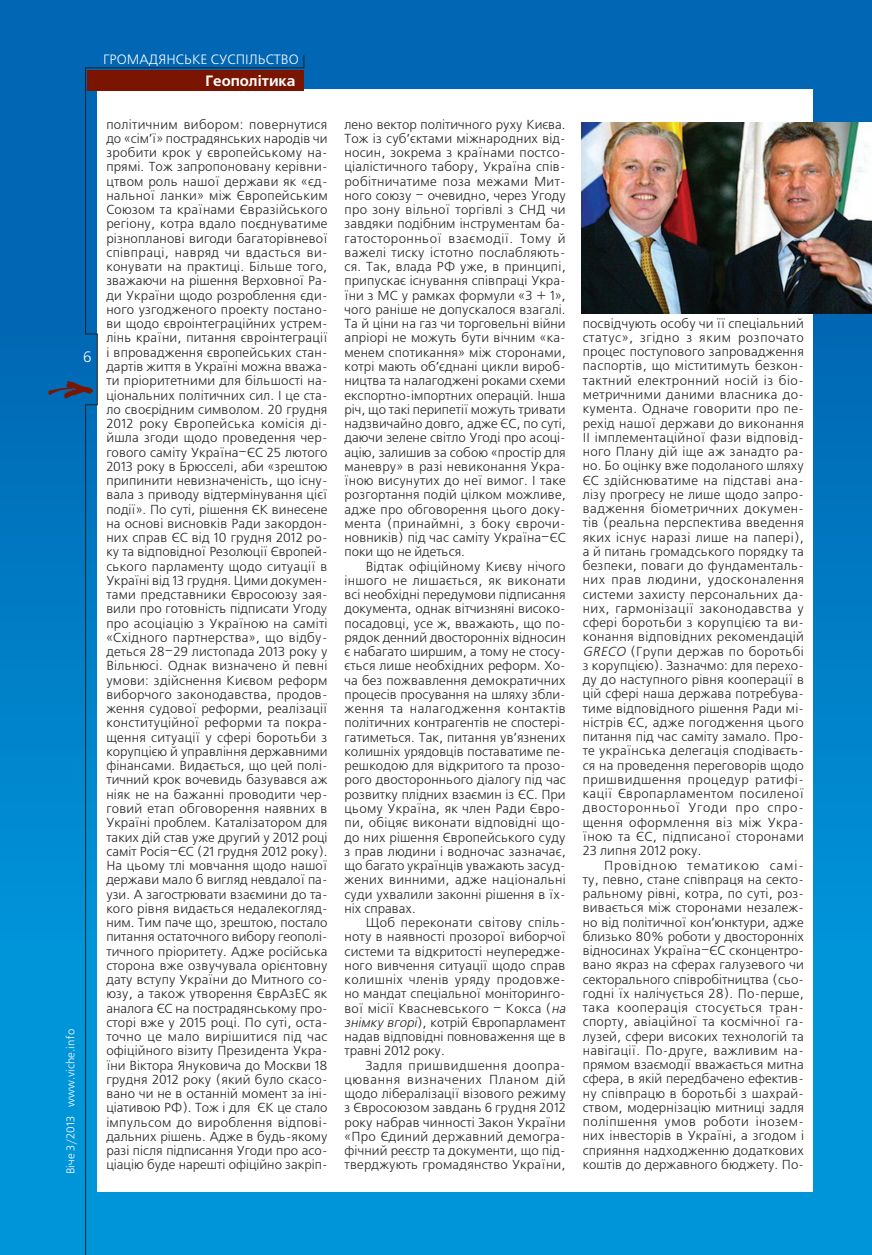
<style>
.page{position:relative;width:872px;height:1255px;background:#fff}
.page>*{position:absolute;margin:0;border:0;box-sizing:border-box;transform-origin:0 0}
.rubrica_left{font:700 15px "Free Set C";color:#fff}
.foto{font:15px "Free Set C";color:#fff}
.rubrica_right{font:13.5px "Free Set C";color:#fff}
.text_freeset{font:13.05px/14.2px "Free Set C";letter-spacing:.01em;color:#231f20;text-align:justify}
.t1{font:11.25px "Free Set C";color:#fff}
.s1{font-style:italic}
</style>
<div class="page">
<div style="left:0;top:0;width:872px;height:1254px;background:linear-gradient(to bottom,#015dab,#009de0)"></div>
<div style="left:97px;top:89px;width:716px;height:1102px;background:#fff"></div>
<img style="left:581px;top:122px;width:291px;height:191px">
<svg style="left:48px;top:55px;width:256px;height:1199px"></svg>
<p class="foto" style="left:83px;top:349px;width:10px">6</p>
<p class="t1" style="left:65px;top:1174px;width:147px;rotate:-90deg">Віче 3/2013 www.viche.info</p>
<p class="rubrica_right" style="left:103px;top:52px;width:197px">ГРОМАДЯНСЬКЕ СУСПІЛЬСТВО</p>
<p class="rubrica_left" style="left:205px;top:72px;width:92px">Геополітика</p>
<p class="text_freeset" style="left:106px;top:118px;width:223px">політичним вибором: повернутися до «сім’ї» пострадянських народів чи зробити крок у європейському на&shy;прямі. Тож запропоновану керівни&shy;цтвом роль нашої держави як «єд&shy;нальної ланки» між Європейським Союзом та країнами Євразійського регіону, котра вдало поєднуватиме різнопланові вигоди багаторівневої співпраці, навряд чи вдасться ви&shy;конувати на практиці. Більше того, зважаючи на рішення Верховної Ра&shy;ди України щодо розроблення єди&shy;ного узгодженого проекту постано&shy;ви щодо євроінтеграційних устрем&shy;лінь країни, питання євроінтеграції і впровадження європейських стан&shy;дартів життя в Україні можна вважа&shy;ти пріоритетними для більшості на&shy;ціональних політичних сил. І це ста&shy;ло своєрідним символом. 20 грудня 2012 року Європейська комісія ді&shy;йшла згоди щодо проведення чер&shy;гового саміту Україна–ЄС 25 лютого 2013 року в Брюсселі, аби «зрештою припинити невизначеність, що існу&shy;вала з приводу відтермінування цієї події». По суті, рішення ЄК винесене на основі висновків Ради закордон&shy;них справ ЄС від 10 грудня 2012 ро&shy;ку та відповідної Резолюції Європей&shy;ського парламенту щодо ситуації в Україні від 13 грудня. Цими докумен&shy;тами представники Євросоюзу зая&shy;вили про готовність підписати Угоду про асоціацію з Україною на саміті «Східного партнерства», що відбу&shy;деться 28–29 листопада 2013 року у Вільнюсі. Однак визначено й певні умови: здійснення Києвом реформ виборчого законодавства, продов&shy;ження судової реформи, реалізації конституційної реформи та покра&shy;щення ситуації у сфері боротьби з корупцією й управління державними фінансами. Видається, що цей полі&shy;тичний крок вочевидь базувався аж ніяк не на бажанні проводити чер&shy;говий етап обговорення наявних в Україні проблем. Каталізатором для таких дій став уже другий у 2012 році саміт Росія–ЄС (21 грудня 2012 року).<br>На цьому тлі мовчання щодо нашої держави мало б вигляд невдалої па&shy;узи. А загострювати взаємини до та&shy;кого рівня видається недалекогляд&shy;ним. Тим паче що, зрештою, постало питання остаточного вибору геополі&shy;тичного пріоритету. Адже російська сторона вже озвучувала орієнтовну дату вступу України до Митного со&shy;юзу, а також утворення ЄврАзЕС як аналога ЄС на пострадянському про&shy;сторі вже у 2015 році. По суті, оста&shy;точно це мало вирішитися під час офіційного візиту Президента Укра&shy;їни Віктора Януковича до Москви 18 грудня 2012 року (який було скасо&shy;вано чи не в останній момент за іні&shy;ціативою РФ). Тож і для ЄК це стало імпульсом до вироблення відпові&shy;дальних рішень. Адже в будь-якому разі після підписання Угоди про асо&shy;ціацію буде нарешті офіційно закріп-</p>
<p class="text_freeset" style="left:344px;top:118px;width:223px">лено вектор політичного руху Києва.<br>Тож із суб’єктами міжнародних від&shy;носин, зокрема з країнами постсо&shy;ціалістичного табору, Україна спів&shy;робітничатиме поза межами Мит&shy;ного союзу – очевидно, через Угоду про зону вільної торгівлі з СНД чи завдяки подібним інструментам ба&shy;гатосторонньої взаємодії. Тому й важелі тиску істотно послабляють&shy;ся. Так, влада РФ уже, в принципі, припускає існування співпраці Укра&shy;їни з МС у рамках формули «3 + 1», чого раніше не допускалося взагалі.<br>Та й ціни на газ чи торговельні війни апріорі не можуть бути вічним «ка&shy;менем спотикання» між сторонами, котрі мають об’єднані цикли вироб&shy;ництва та налагоджені роками схеми експортно- імпортних операцій. Інша річ, що такі перипетії можуть тривати надзвичайно довго, адже ЄС, по суті, даючи зелене світло Угоді про асоці&shy;ацію, залишив за собою «простір для маневру» в разі невиконання Укра&shy;їною висунутих до неї вимог. І таке розгортання подій цілком можливе, адже про обговорення цього доку&shy;мента (принаймні, з боку єврочи&shy;новників) під час саміту Україна–ЄС поки що не йдеться.</p>
<p class="text_freeset" style="left:344px;top:559px;width:223px;text-indent:21px">Відтак офіційному Києву нічого іншого не лишається, як виконати всі необхідні передумови підписання документа, однак вітчизняні високо&shy;посадовці, усе ж, вважають, що по&shy;рядок денний двосторонніх відносин є набагато ширшим, а тому не стосу&shy;ється лише необхідних реформ. Хо&shy;ча без пожвавлення демократичних процесів просування на шляху збли&shy;ження та налагодження контактів політичних контрагентів не спостері&shy;гатиметься. Так, питання ув’язнених колишніх урядовців поставатиме пе&shy;решкодою для відкритого та прозо&shy;рого двостороннього діалогу під час розвитку плідних взаємин із ЄС. При цьому Україна, як член Ради Євро&shy;пи, обіцяє виконати відповідні що&shy;до них рішення Європейського суду з прав людини і водночас зазначає, що багато українців уважають засуд&shy;жених винними, адже національні суди ухвалили законні рішення в їх&shy;ніх справах.</p>
<p class="text_freeset" style="left:344px;top:916px;width:226px;text-align:left;text-indent:21px">Щоб переконати світову спіль&shy;ноту в наявності прозорої виборчої системи та відкритості неупередже&shy;ного вивчення ситуації щодо справ колишніх членів уряду продовже&shy;но мандат спеціальної моніторинго&shy;вої місії Квасневського – Кокса (<span class="s1">на знімку вгорі</span>), котрій Європарламент надав відповідні повноваження ще в травні 2012 року.</p>
<p class="text_freeset" style="left:344px;top:1058px;width:223px;text-indent:21px">Задля пришвидшення доопра&shy;цювання визначених Планом дій щодо лібералізації візового режиму з Євросоюзом завдань 6 грудня 2012 року набрав чинності Закон України «Про Єдиний державний демогра&shy;фічний реєстр та документи, що під&shy;тверджують громадянство України,</p>
<p class="text_freeset" style="left:583px;top:317px;width:223px">посвідчують особу чи її спеціальний статус», згідно з яким розпочато процес поступового запровадження паспортів, що міститимуть безкон&shy;тактний електронний носій із біо&shy;метричними даними власника до&shy;кумента. Одначе говорити про пе&shy;рехід нашої держави до виконання ІІ імплементаційної фази відповід&shy;ного Плану дій іще аж занадто ра&shy;но. Бо оцінку вже подоланого шляху ЄС здійснюватиме на підставі ана&shy;лізу прогресу не лише щодо запро&shy;вадження біометричних докумен&shy;тів (реальна перспектива введення яких існує наразі лише на папері), а й питань громадського порядку та безпеки, поваги до фундаменталь&shy;них прав людини, удосконалення системи захисту персональних да&shy;них, гармонізації законодавства у сфері боротьби з корупцією та ви&shy;конання відповідних рекомендацій <span class="s1">GRECO</span> (Групи держав по боротьбі з корупцією). Зазначмо: для перехо&shy;ду до наступного рівня кооперації в цій сфері наша держава потребува&shy;тиме відповідного рішення Ради мі&shy;ністрів ЄС, адже погодження цього питання під час саміту замало. Про&shy;те українська делегація сподіваєть&shy;ся на проведення переговорів щодо пришвидшення процедур ратифі&shy;кації Європарламентом посиленої двосторонньої Угоди про спро&shy;щення оформлення віз між Укра&shy;їною та ЄС, підписаної сторонами 23 липня 2012 року.</p>
<p class="text_freeset" style="left:583px;top:858px;width:223px;text-indent:21px">Провідною тематикою самі&shy;ту, певно, стане співпраця на секто&shy;ральному рівні, котра, по суті, роз&shy;вивається між сторонами незалеж&shy;но від політичної кон’юнктури, адже близько 80% роботи у двосторонніх відносинах Україна–ЄС сконцентро&shy;вано якраз на сферах галузевого чи секторального співробітництва (сьо&shy;годні їх налічується 28). По- перше, така кооперація стосується тран&shy;спорту, авіаційної та космічної га&shy;лузей, сфери високих технологій та навігації. По-друге, важливим на&shy;прямом взаємодії вважається митна сфера, в якій передбачено ефектив&shy;ну співпрацю в боротьбі з шахрай&shy;ством, модернізацію митниці задля поліпшення умов роботи інозем&shy;них інвесторів в Україні, а згодом і сприяння надходженню додаткових коштів до державного бюджету. По-</p>
</div>
